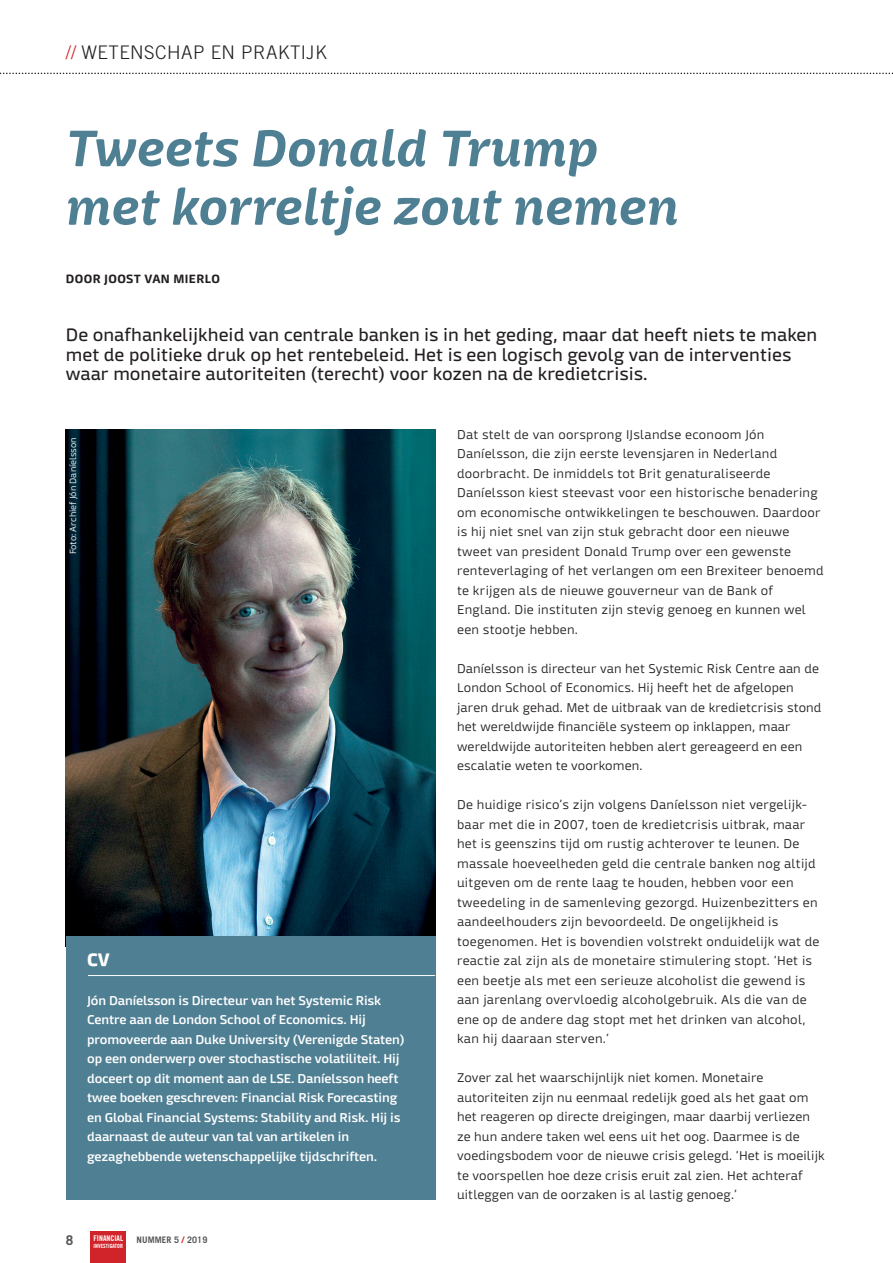
<style>
.page{position:relative;width:893px;height:1263px;background:#fff}
.page>*{position:absolute;margin:0;border:0;box-sizing:border-box;transform-origin:0 0}
.t1{font:italic 700 51px/58.5px "Mangerica";letter-spacing:-.005em;color:#4f7f93}
.t2{font:300 18.75px "Trade Gothic LT";letter-spacing:.025em;color:#231f20}
.t3{font:18px/19.5px "Mangerica";color:#231f20}
.t4{font:800 18px "Mangerica";color:#fff}
.t5{font:700 13.5px "Trade Gothic LT";color:#57585a}
.t6{font:300 12.75px/19.5px "Mangerica";letter-spacing:.02em;color:#231f20}
.t7{font:600 12.75px/19.5px "Mangerica";letter-spacing:-.01em;color:#fff}
.t8{font:700 12px "Mangerica";letter-spacing:.03em;color:#231f20}
.t9{font:300 9px "Mangerica";color:#fff}
.t10{font:700 9px "Trade Gothic LT";letter-spacing:.01em;color:#57585a}
.t11{font:7.8px "Trade Gothic LT Bold Cond Twenty";color:#fff}
.t12{font:5.7px "Trade Gothic LT Bold Cond Twenty";color:#fff}
.s1{color:#d1232a}
</style>
<div class="page">
<svg style="left:0;top:73px;width:893px;height:1px"></svg>
<div style="left:91px;top:1231px;width:35px;height:32px;background:#d1232a"></div>
<img style="left:66px;top:429px;width:370px;height:507px">
<div style="left:66px;top:936px;width:370px;height:263px;background:#4f7f93"></div>
<hr style="left:88px;top:975px;width:347px;height:1px;background:#fff">
<h2 class="t2" style="left:66px;top:42px;width:262px"><span class="s1">//</span> WETENSCHAP EN PRAKTIJK</h2>
<h1 class="t1" style="left:66px;top:119px;width:615px">Tweets Donald Trump met korreltje zout nemen</h1>
<p class="t8" style="left:66px;top:271px;width:155px">DOOR JOOST VAN MIERLO</p>
<p class="t3" style="left:66px;top:326px;width:753px">De onafhankelijkheid van centrale banken is in het geding, maar dat heeft niets te maken met de politieke druk op het rentebeleid. Het is een logisch gevolg van de interventies waar monetaire autoriteiten (terecht) voor kozen na de kredietcrisis.</p>
<p class="t9" style="left:68px;top:554px;width:119px;rotate:-90deg">Foto: Archief Jón Daníelsson</p>
<h3 class="t4" style="left:87px;top:948px;width:24px">CV</h3>
<p class="t7" style="left:87px;top:990px;width:319px">Jón Daníelsson is Directeur van het Systemic Risk Centre aan de London School of Economics. Hij promoveerde aan Duke University (Verenigde Staten) op een onderwerp over stochastische volatiliteit. Hij doceert op dit moment aan de LSE. Daníelsson heeft twee boeken geschreven: Financial Risk Forecasting en Global Financial Systems: Stability and Risk. Hij is daarnaast de auteur van tal van artikelen in gezaghebbende wetenschappelijke tijdschriften.</p>
<p class="t5" style="left:66px;top:1232px;width:9px">8</p>
<p class="t11" style="left:93px;top:1233px;width:31px">FINANCIAL</p>
<p class="t10" style="left:137px;top:1234px;width:72px">NUMMER 5 <span class="s1">/</span> 2019</p>
<p class="t12" style="left:94px;top:1242px;width:31px">INVESTIGATOR</p>
<p class="t6" style="left:457px;top:425px;width:368px">Dat stelt de van oorsprong IJslandse econoom Jón Daníelsson, die zijn eerste levensjaren in Nederland doorbracht. De inmiddels tot Brit genaturaliseerde Daníelsson kiest steevast voor een historische benadering om economische ontwikkelingen te beschouwen. Daardoor is hij niet snel van zijn stuk gebracht door een nieuwe tweet van president Donald Trump over een gewenste renteverlaging of het verlangen om een Brexiteer benoemd te krijgen als de nieuwe gouverneur van de Bank of England. Die instituten zijn stevig genoeg en kunnen wel een stootje hebben.</p>
<p class="t6" style="left:457px;top:659px;width:366px">Daníelsson is directeur van het Systemic Risk Centre aan de London School of Economics. Hij heeft het de afgelopen jaren druk gehad. Met de uitbraak van de kredietcrisis stond het wereldwijde financiële systeem op inklappen, maar wereldwijde autoriteiten hebben alert gereageerd en een escalatie weten te voorkomen.</p>
<p class="t6" style="left:457px;top:795px;width:364px">De huidige risico’s zijn volgens Daníelsson niet vergelijk&shy;baar met die in 2007, toen de kredietcrisis uitbrak, maar het is geenszins tijd om rustig achterover te leunen. De massale hoeveelheden geld die centrale banken nog altijd uitgeven om de rente laag te houden, hebben voor een tweedeling in de samenleving gezorgd. Huizenbezitters en aandeelhouders zijn bevoordeeld. De ongelijkheid is toegenomen. Het is bovendien volstrekt onduidelijk wat de reactie zal zijn als de monetaire stimulering stopt. ‘Het is een beetje als met een serieuze alcoholist die gewend is aan jarenlang overvloedig alcoholgebruik. Als die van de ene op de andere dag stopt met het drinken van alcohol, kan hij daaraan sterven.’</p>
<p class="t6" style="left:457px;top:1068px;width:369px">Zover zal het waarschijnlijk niet komen. Monetaire autoriteiten zijn nu eenmaal redelijk goed als het gaat om het reageren op directe dreigingen, maar daarbij verliezen ze hun andere taken wel eens uit het oog. Daarmee is de voedingsbodem voor de nieuwe crisis gelegd. ‘Het is moeilijk te voorspellen hoe deze crisis eruit zal zien. Het achteraf uitleggen van de oorzaken is al lastig genoeg.’</p>
</div>
